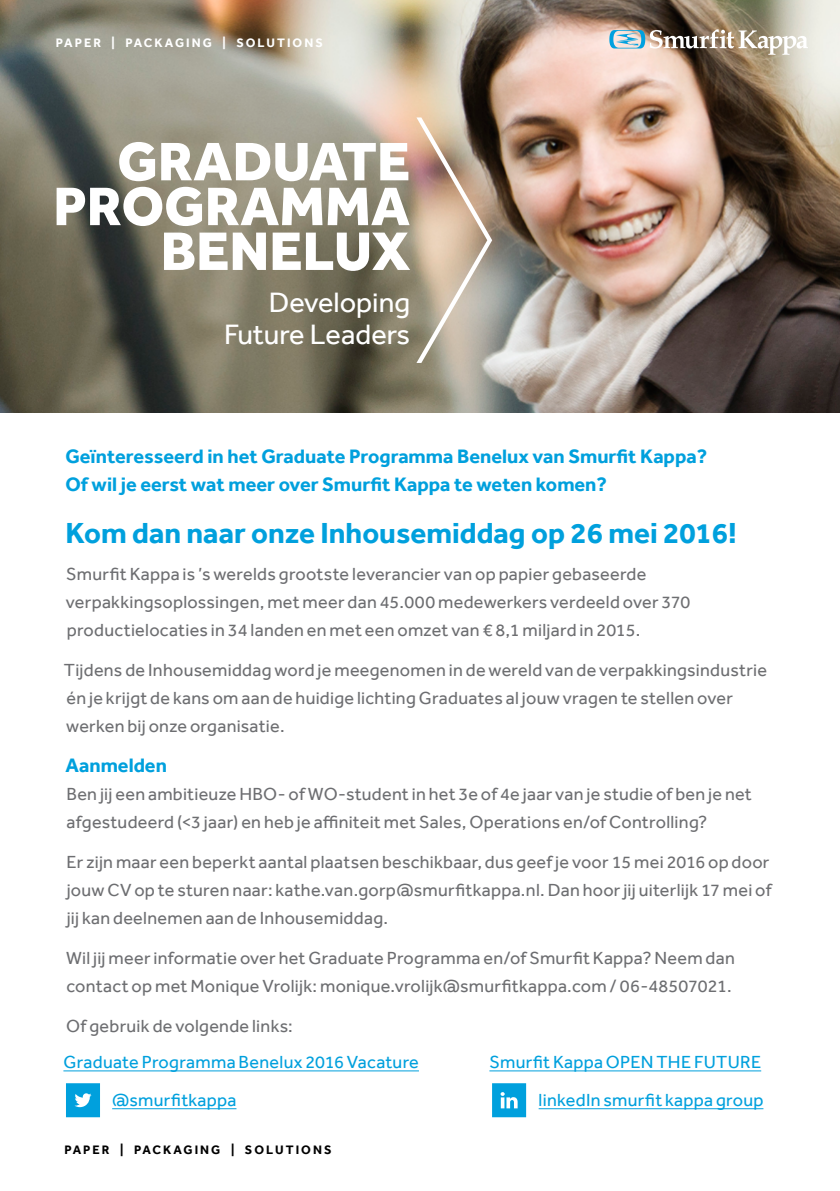
<style>
.page{position:relative;width:840px;height:1191px;background:#fff}
.page>*{position:absolute;margin:0;border:0;box-sizing:border-box;transform-origin:0 0}
.t1{font:800 56px/44.8px "Effra";color:#fff;text-align:right}
.t2{font:700 29.8px "Effra";color:#00a0dd}
.t3{font:28.8px/32px "Effra";color:#fff;text-align:right}
.t4{font:700 20px/28px "Effra";color:#00a0dd}
.t5{font:18px/28px "Effra Corp";letter-spacing:.015em;color:#6d6e71}
.t6{font:18px "Effra Corp";letter-spacing:.015em;color:#00a0dd}
.t7{font:700 12.6px "Effra Corp";letter-spacing:.16em;color:#000}
.t8{font:700 12.6px "Effra Corp";letter-spacing:.16em;color:#fff}
</style>
<div class="page">
<img style="left:0;top:0;width:839px;height:412px">
<svg style="left:416px;top:117px;width:76px;height:246px;background:#bdaa97"></svg>
<img style="left:609px;top:29px;width:198px;height:26px">
<hr style="left:63px;top:1070px;width:356px;height:1px;background:#00a0dd">
<hr style="left:489px;top:1070px;width:271px;height:1px;background:#00a0dd">
<svg style="left:66px;top:1083px;width:34px;height:34px"></svg>
<svg style="left:492px;top:1083px;width:34px;height:34px"></svg>
<hr style="left:112px;top:1108px;width:124px;height:1px;background:#00a0dd">
<hr style="left:538px;top:1108px;width:225px;height:1px;background:#00a0dd">
<p class="t8" style="left:56px;top:35px;width:268px">PAPER | PACKAGING | SOLUTIONS</p>
<h1 class="t1" style="left:53px;top:138px;width:358px">GRADUATE<br>PROGRAMMA<br>BENELUX</h1>
<h3 class="t3" style="left:224px;top:286px;width:187px">Developing<br>Future Leaders</h3>
<p class="t4" style="left:65px;top:442px;width:643px">Geïnteresseerd in het Graduate Programma Benelux van Smurfit Kappa?<br>Of wil je eerst wat meer over Smurfit Kappa te weten komen?</p>
<h2 class="t2" style="left:65px;top:515px;width:672px">Kom dan naar onze Inhousemiddag op 26 mei 2016!</h2>
<p class="t5" style="left:66px;top:560px;width:625px">Smurfit Kappa is ’s werelds grootste leverancier van op papier gebaseerde verpakkingsoplossingen, met meer dan 45.000 medewerkers verdeeld over 370 productielocaties in 34 landen en met een omzet van € 8,1 miljard in 2015.</p>
<p class="t5" style="left:64px;top:656px;width:704px">Tijdens de Inhousemiddag word je meegenomen in de wereld van de verpakkingsindustrie én je krijgt de kans om aan de huidige lichting Graduates al jouw vragen te stellen over werken bij onze organisatie.</p>
<p class="t4" style="left:65px;top:751px;width:103px">Aanmelden</p>
<p class="t5" style="left:66px;top:780px;width:686px">Ben jij een ambitieuze HBO- of WO-student in het 3e of 4e jaar van je studie of ben je net afgestudeerd (&lt;3 jaar) en heb je affiniteit met Sales, Operations en/of Controlling?</p>
<p class="t5" style="left:66px;top:848px;width:706px">Er zijn maar een beperkt aantal plaatsen beschikbaar, dus geef je voor 15 mei 2016 op door jouw CV op te sturen naar: kathe.van.gorp@smurfitkappa.nl. Dan hoor jij uiterlijk 17 mei of jij kan deelnemen aan de Inhousemiddag.</p>
<p class="t5" style="left:66px;top:944px;width:670px">Wil jij meer informatie over het Graduate Programma en/of Smurfit Kappa? Neem dan contact op met Monique Vrolijk: monique.vrolijk@smurfitkappa.com / 06-48507021.</p>
<p class="t5" style="left:66px;top:1012px;width:228px">Of gebruik de volgende links:</p>
<p class="t6" style="left:63px;top:1051px;width:357px">Graduate Programma Benelux 2016 Vacature</p>
<p class="t6" style="left:489px;top:1051px;width:273px">Smurfit Kappa OPEN THE FUTURE</p>
<p class="t6" style="left:112px;top:1089px;width:126px">@smurfitkappa</p>
<p class="t6" style="left:538px;top:1089px;width:226px">linkedIn smurfit kappa group</p>
<p class="t7" style="left:64px;top:1142px;width:268px">PAPER | PACKAGING | SOLUTIONS</p>
</div>
